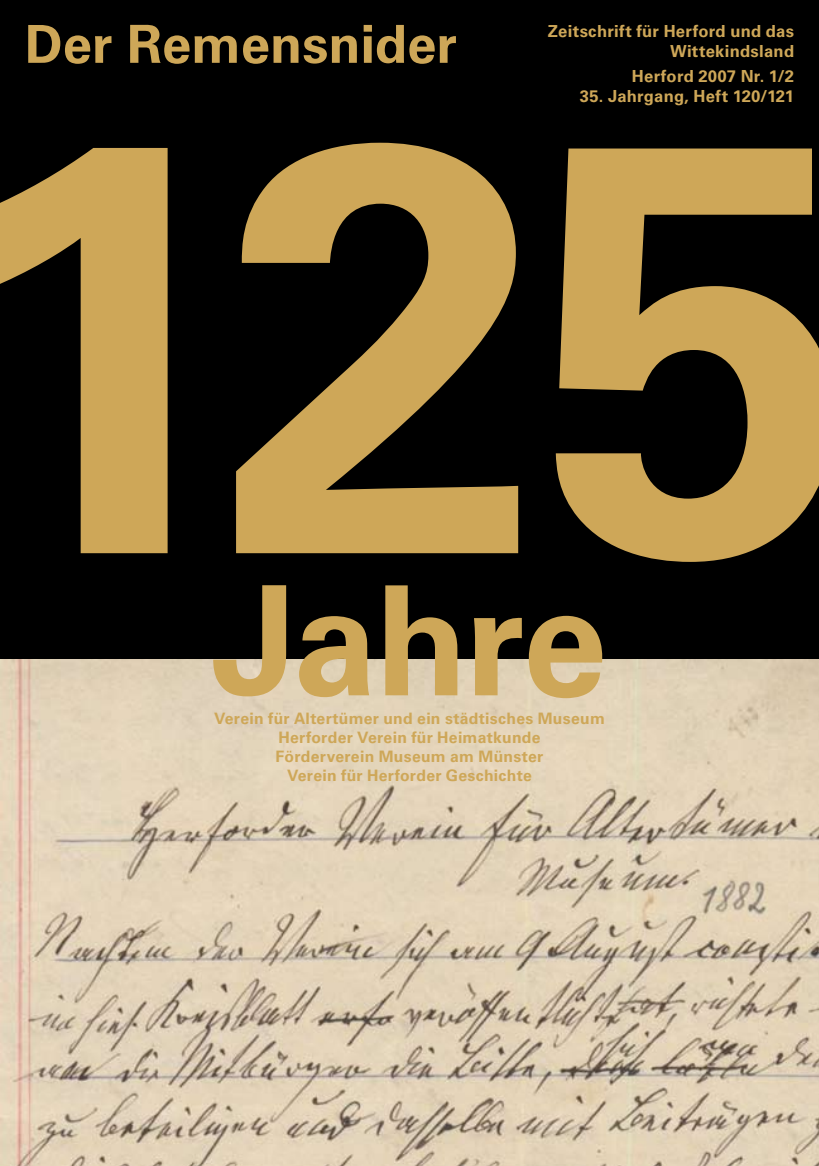
<style>
.page{position:relative;width:819px;height:1166px;background:#000}
.page>*{position:absolute;margin:0;border:0;box-sizing:border-box;transform-origin:0 0}
.t1{font:700 152.25px "Univers LT Std";letter-spacing:-.015em;color:#cea758}
.t2{font:700 52.5px "Univers LT Std";color:#cea758}
.t3{font:700 16.62px/19.9px "Univers LT Std";letter-spacing:.015em;color:#cea758;text-align:right}
.t4{font:700 15.75px/18.9px "Univers LT Std";letter-spacing:.02em;color:#cea758;text-align:center}
</style>
<div class="page">
<img style="left:1px;top:660px;width:818px;height:506px">
<svg style="left:0;top:143px;width:819px;height:419px;background:#68542c"></svg>
<h2 class="t2" style="left:25px;top:14px;width:433px">Der Remensnider</h2>
<p class="t3" style="left:548px;top:21px;width:248px">Zeitschrift für Herford und das<br>Wittekindsland</p>
<p class="t3" style="left:632px;top:66px;width:164px">Herford 2007 Nr. 1/2</p>
<p class="t3" style="left:580px;top:86px;width:216px">35. Jahrgang, Heft 120/121</p>
<h1 class="t1" style="left:212px;top:552px;width:397px">Jahre</h1>
<p class="t4" style="left:214px;top:709px;width:392px">Verein für Altertümer und ein städtisches Museum Herforder Verein für Heimatkunde<br>Förderverein Museum am Münster<br>Verein für Herforder Geschichte</p>
</div>
